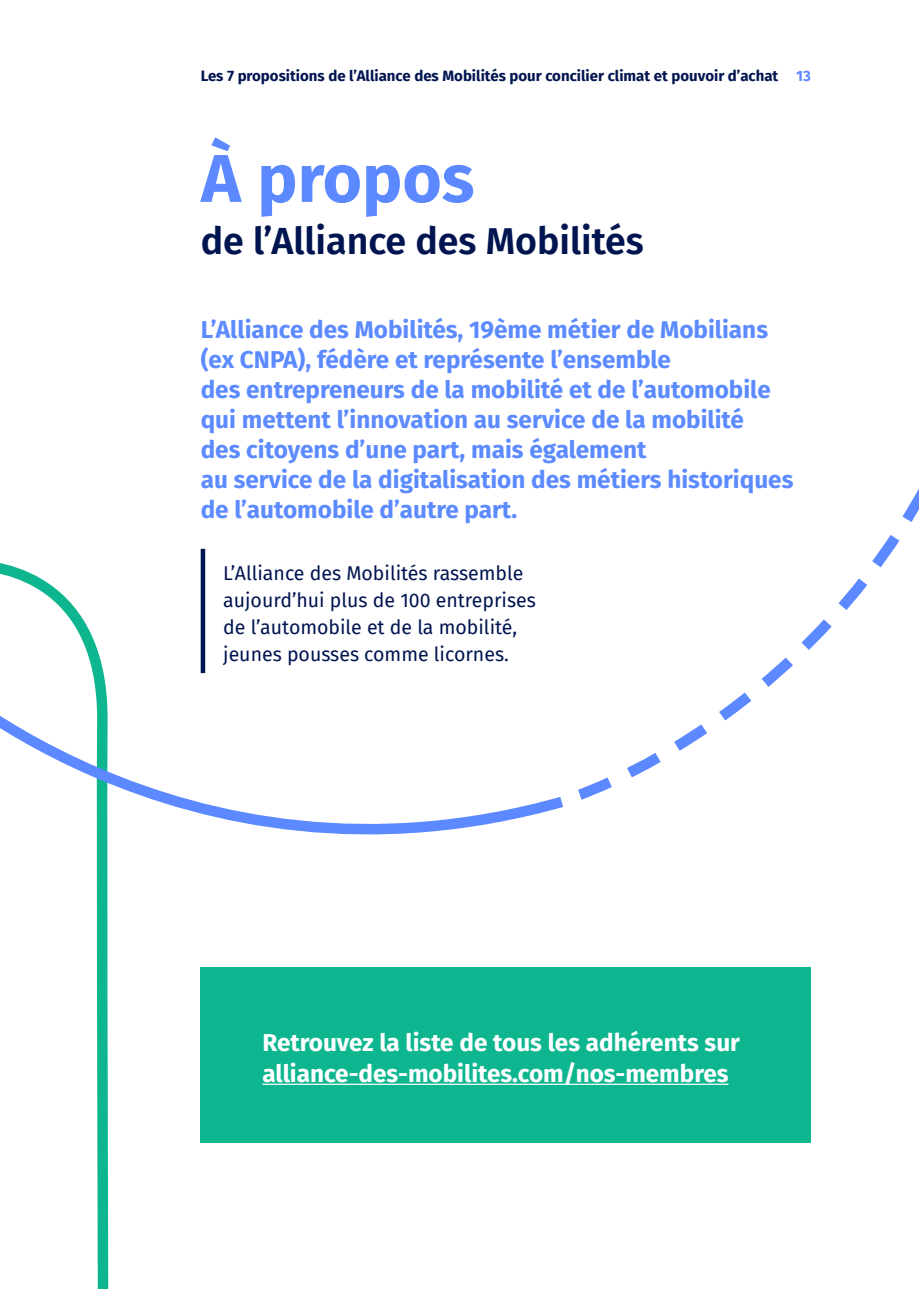
<style>
.page{position:relative;width:919px;height:1289px;background:#fff}
.page>*{position:absolute;margin:0;border:0;box-sizing:border-box;transform-origin:0 0}
.t1{font:700 67.5px "Fira Sans";color:#5c89ff}
.t2{font:600 37.5px "Fira Sans";color:#001450}
.t3{font:700 24.3px "Fira Sans";color:#5c8aff}
.t4{font:700 24.3px "Fira Sans";color:#fff}
.t5{font:19.5px "Fira Sans";color:#001450}
.t6{font:700 15px "Fira Sans";color:#001450}
.s1{color:#5c89ff}
</style>
<div class="page">
<svg style="left:0;top:563px;width:109px;height:725px"></svg>
<svg style="left:0;top:651px;width:563px;height:258px"></svg>
<svg style="left:578px;top:490px;width:340px;height:310px"></svg>
<hr style="left:201px;top:549px;width:4px;height:124px;background:#001450">
<div style="left:201px;top:967px;width:610px;height:176px;background:#0eb690"></div>
<hr style="left:262px;top:1083px;width:466px;height:1px;background:#fff">
<p class="t6" style="left:201px;top:63px;width:611px">Les 7 propositions de l’Alliance des Mobilités pour concilier climat et pouvoir d’achat <span class="s1">13</span></p>
<p class="t1" style="left:201px;top:121px;width:275px">À propos</p>
<p class="t2" style="left:201px;top:210px;width:444px">de l’Alliance des Mobilités</p>
<p class="t3" style="left:201px;top:309px;width:569px">L’Alliance des Mobilités, 19ème métier de Mobilians</p>
<p class="t3" style="left:201px;top:339px;width:472px">(ex CNPA), fédère et représente l’ensemble</p>
<p class="t3" style="left:201px;top:369px;width:571px">des entrepreneurs de la mobilité et de l’automobile</p>
<p class="t3" style="left:201px;top:399px;width:544px">qui mettent l’innovation au service de la mobilité</p>
<p class="t3" style="left:201px;top:429px;width:447px">des citoyens d’une part, mais également</p>
<p class="t3" style="left:201px;top:459px;width:594px">au service de la digitalisation des métiers historiques</p>
<p class="t3" style="left:201px;top:489px;width:318px">de l’automobile d’autre part.</p>
<p class="t5" style="left:223px;top:558px;width:301px">L’Alliance des Mobilités rassemble</p>
<p class="t5" style="left:223px;top:585px;width:314px">aujourd’hui plus de 100 entreprises</p>
<p class="t5" style="left:223px;top:612px;width:295px">de l’automobile et de la mobilité,</p>
<p class="t5" style="left:223px;top:639px;width:287px">jeunes pousses comme licornes.</p>
<p class="t4" style="left:262px;top:1021px;width:479px">Retrouvez la liste de tous les adhérents sur</p>
<p class="t4" style="left:262px;top:1053px;width:467px">alliance-des-mobilites.com/nos-membres</p>
</div>
